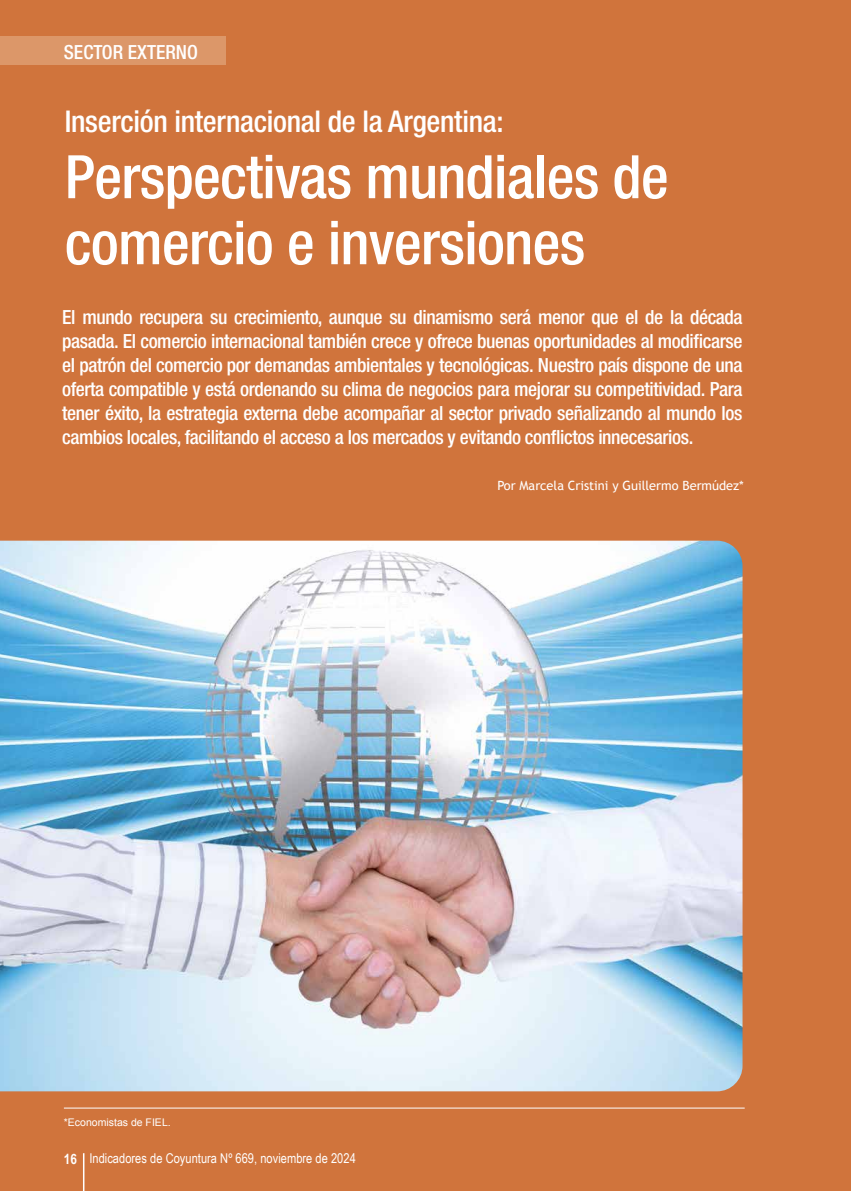
<style>
.page{position:relative;width:851px;height:1191px;background:#fff}
.page>*{position:absolute;margin:0;border:0;box-sizing:border-box;transform-origin:0 0}
.t1{font:500 condensed 60px/66px "Helvetica Neue";letter-spacing:-.01em;color:#fff}
.t2{font:500 condensed 30px "Helvetica Neue";letter-spacing:-.01em;color:#fff}
.t3{font:500 condensed 19.5px/24px "Helvetica Neue";letter-spacing:-.02em;color:#fff;text-align:justify}
.t4{font:500 condensed 19.5px "Helvetica Neue";color:#fff}
.t5{font:13.5px "Arial Narrow";letter-spacing:.005em;color:#fff}
.t6{font:12.75px "Trebuchet MS";color:#fff}
.t7{font:10.5px "Arial";color:#fff}
.s1{font-weight:700;font-size:14.25px}
</style>
<div class="page">
<div style="left:0;top:0;width:850px;height:1191px;background:#d0743c"></div>
<hr style="left:64px;top:1107px;width:680px;height:1px;background:#fff">
<div style="left:0;top:37px;width:225px;height:28px;background:#dc9769"></div>
<img style="left:0;top:540px;width:742px;height:551px">
<hr style="left:83px;top:1153px;width:1px;height:38px;background:#fff">
<p class="t4" style="left:64px;top:41px;width:136px">SECTOR EXTERNO</p>
<h2 class="t2" style="left:65px;top:104px;width:440px">Inserción internacional de la Argentina:</h2>
<h1 class="t1" style="left:65px;top:143px;width:605px">Perspectivas mundiales de comercio e inversiones</h1>
<p class="t3" style="left:62px;top:305px;width:681px">El mundo recupera su crecimiento, aunque su dinamismo será menor que el de la década pasada. El comercio internacional también crece y ofrece buenas oportunidades al modificarse el patrón del comercio por demandas ambientales y tecnológicas. Nuestro país dispone de una oferta compatible y está ordenando su clima de negocios para mejorar su competitividad. Para tener éxito, la estrategia externa debe acompañar al sector privado señalizando al mundo los cambios locales, facilitando el acceso a los mercados y evitando conflictos innecesarios.</p>
<p class="t6" style="left:497px;top:478px;width:248px">Por Marcela Cristini y Guillermo Bermúdez*</p>
<p class="t7" style="left:64px;top:1115px;width:108px">*Economistas de FIEL.</p>
<p class="t5" style="left:64px;top:1148px;width:293px"><span class="s1">16</span> Indicadores de Coyuntura Nº 669, noviembre de 2024</p>
</div>
